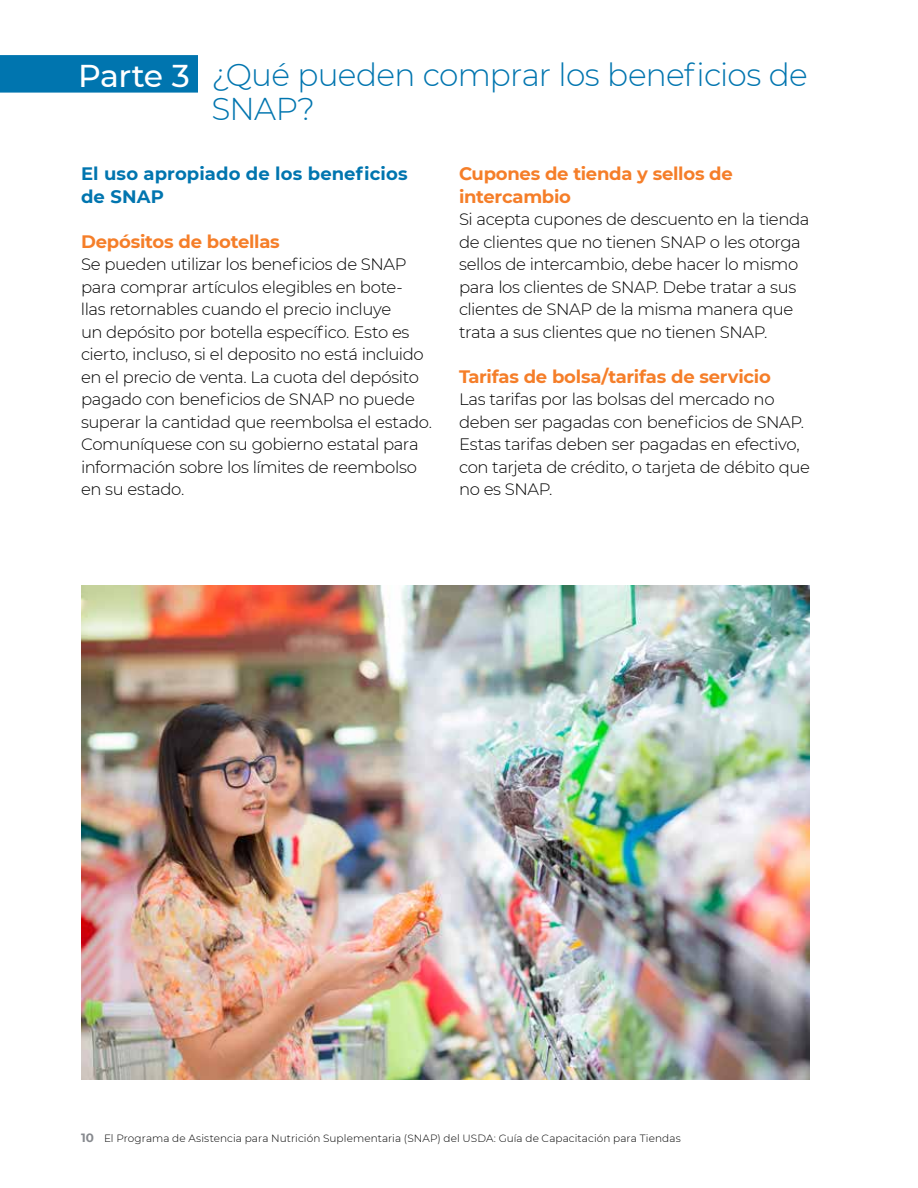
<style>
.page{position:relative;width:918px;height:1188px;background:#fff}
.page>*{position:absolute;margin:0;border:0;box-sizing:border-box;transform-origin:0 0}
.t1{font:300 31.5px/34.5px "Montserrat";letter-spacing:-.025em;color:#0075af}
.t2{font:500 31.5px "Montserrat";letter-spacing:-.02em;color:#fff}
.t3{font:700 18px/22.5px "Montserrat";letter-spacing:-.015em;color:#f57e29}
.t4{font:700 18px/22.5px "Montserrat";letter-spacing:.005em;color:#0075af}
.t5{font:300 16.5px/22.5px "Montserrat";letter-spacing:-.025em;color:#000}
.t6{font:300 10.5px "Montserrat";letter-spacing:.01em;color:#000}
.s1{font-weight:700;font-size:12px;color:#878a8f}
</style>
<div class="page">
<div style="left:0;top:55px;width:198px;height:38px;background:#0075af"></div>
<img style="left:81px;top:585px;width:729px;height:495px">
<h1 class="t2" style="left:78px;top:53px;width:113px">Parte 3</h1>
<h1 class="t1" style="left:212px;top:56px;width:598px">¿Qué pueden comprar los beneficios de<br>SNAP?</h1>
<h3 class="t4" style="left:81px;top:161px;width:328px">El uso apropiado de los beneficios de SNAP</h3>
<h4 class="t3" style="left:81px;top:229px;width:200px">Depósitos de botellas</h4>
<p class="t5" style="left:81px;top:252px;width:353px">Se pueden utilizar los beneficios de SNAP para comprar artículos elegibles en bote-<br>llas retornables cuando el precio incluye<br>un depósito por botella específico. Esto es cierto, incluso, si el deposito no está incluido en el precio de venta. La cuota del depósito pagado con beneficios de SNAP no puede superar la cantidad que reembolsa el estado.<br>Comuníquese con su gobierno estatal para información sobre los límites de reembolso en su estado.</p>
<h4 class="t3" style="left:459px;top:161px;width:275px">Cupones de tienda y sellos de intercambio</h4>
<p class="t5" style="left:459px;top:207px;width:352px">Si acepta cupones de descuento en la tienda de clientes que no tienen SNAP o les otorga sellos de intercambio, debe hacer lo mismo para los clientes de SNAP. Debe tratar a sus clientes de SNAP de la misma manera que trata a sus clientes que no tienen SNAP.</p>
<h4 class="t3" style="left:459px;top:364px;width:313px">Tarifas de bolsa/tarifas de servicio</h4>
<p class="t5" style="left:459px;top:387px;width:352px">Las tarifas por las bolsas del mercado no deben ser pagadas con beneficios de SNAP.<br>Estas tarifas deben ser pagadas en efectivo, con tarjeta de crédito, o tarjeta de débito que no es SNAP.</p>
<p class="t6" style="left:81px;top:1132px;width:601px"><span class="s1">10</span> El Programa de Asistencia para Nutrición Suplementaria (SNAP) del USDA: Guía de Capacitación para Tiendas</p>
</div>
